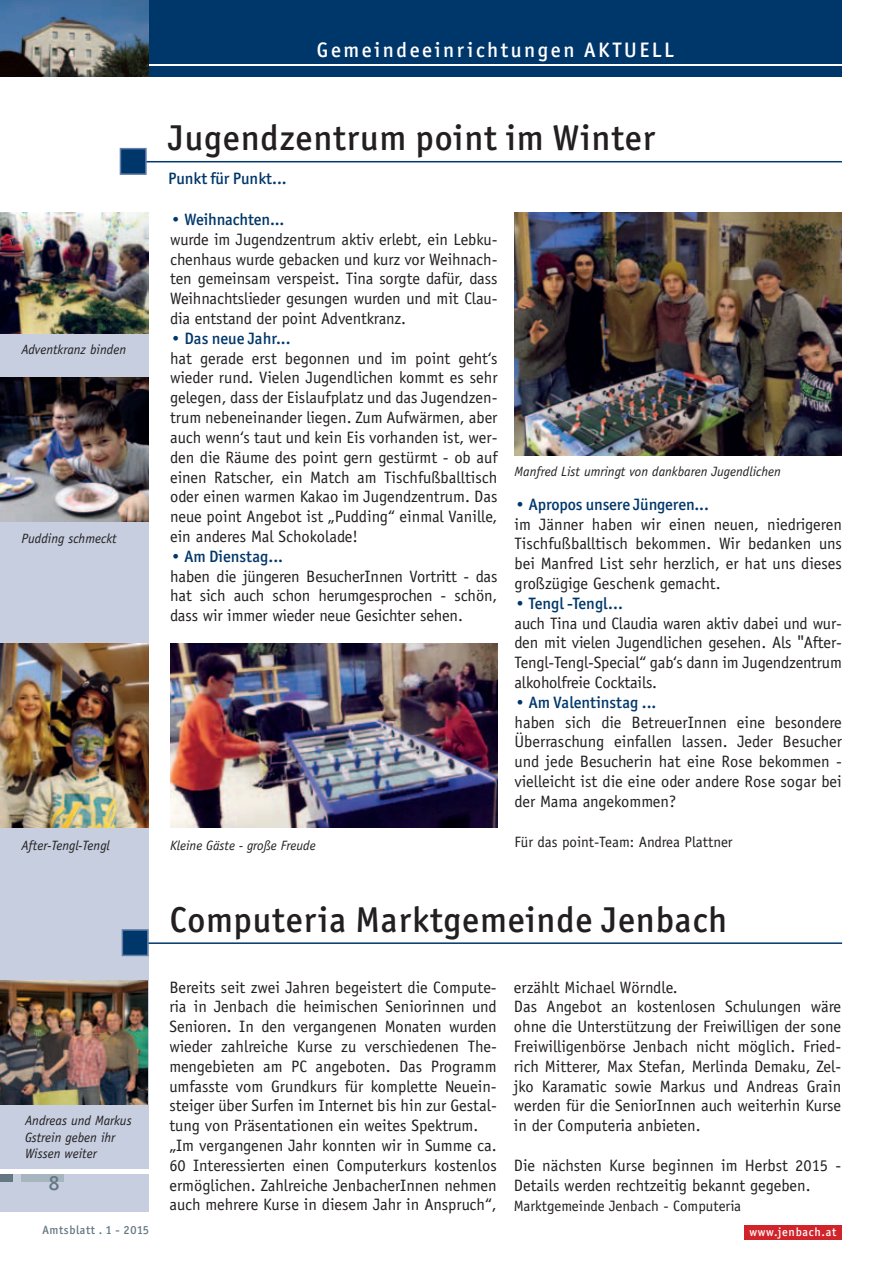
<style>
.page{position:relative;width:893px;height:1263px;background:#fff}
.page>*{position:absolute;margin:0;border:0;box-sizing:border-box;transform-origin:0 0}
.t1{font:500 36px "Officina San ITC";letter-spacing:.025em;color:#231f20}
.t2{font:500 21px "Officina San ITC";letter-spacing:.125em;color:#fff}
.t3{font:500 21px "Officina San ITC";color:#647882}
.t4{font:16.5px/19.8px "Officina Sans";color:#231f20;text-align:justify}
.t5{font:500 16.5px "Officina San ITC";color:#00376b}
.t6{font:15px "Officina Sans";color:#231f20}
.t7{font:italic 13.5px/16.2px "Officina Sans";color:#231f20}
.t8{font:500 12px "Officina San ITC";letter-spacing:.05em;color:#647882}
.t9{font:500 12px "Officina San ITC";letter-spacing:.06em;color:#fff}
.s1{font-family:"Tahoma"}
</style>
<div class="page">
<div style="left:0;top:213px;width:149px;height:999px;background:#c6cee0"></div>
<div style="left:744px;top:1225px;width:98px;height:14px;background:#d1232a"></div>
<div style="left:0;top:1169px;width:13px;height:13px;background:#647882"></div>
<div style="left:21px;top:1169px;width:43px;height:13px;background:#a7b6be"></div>
<div style="left:0;top:1169px;width:149px;height:5px;background:#fff"></div>
<div style="left:149px;top:0;width:693px;height:77px;background:#00376b"></div>
<hr style="left:0;top:64px;width:842px;height:2px;background:#fff">
<img style="left:0;top:0;width:149px;height:77px">
<hr style="left:134px;top:161px;width:708px;height:1px;background:#00376b">
<div style="left:120px;top:148px;width:27px;height:27px;background:#00376b;border:2px solid #657fa9"></div>
<img style="left:170px;top:644px;width:327px;height:184px">
<img style="left:0;top:213px;width:149px;height:121px">
<img style="left:0;top:644px;width:149px;height:184px">
<img style="left:0;top:378px;width:149px;height:144px">
<img style="left:514px;top:213px;width:328px;height:242px">
<img style="left:0;top:980px;width:148px;height:124px">
<hr style="left:133px;top:942px;width:709px;height:2px;background:#00376b">
<div style="left:122px;top:929px;width:27px;height:27px;background:#00376b;border:2px solid #657fa9"></div>
<p class="t2" style="left:317px;top:38px;width:358px">Gemeindeeinrichtungen AKTUELL</p>
<h1 class="t1" style="left:168px;top:116px;width:488px">Jugendzentrum point im Winter</h1>
<p class="t7" style="left:21px;top:341px;width:106px">Adventkranz binden</p>
<p class="t7" style="left:21px;top:530px;width:97px">Pudding schmeckt</p>
<p class="t5" style="left:168px;top:168px;width:120px">Punkt für Punkt...</p>
<p class="t5" style="left:170px;top:210px;width:116px">• Weihnachten...</p>
<p class="t4" style="left:170px;top:229px;width:329px">wurde im Jugendzentrum aktiv erlebt, ein Lebku&shy;chenhaus wurde gebacken und kurz vor Weihnach&shy;ten gemeinsam verspeist. Tina sorgte dafür, dass Weihnachtslieder gesungen wurden und mit Clau&shy;dia entstand der point Adventkranz.</p>
<p class="t5" style="left:170px;top:329px;width:122px">• Das neue Jahr...</p>
<p class="t4" style="left:170px;top:348px;width:329px">hat gerade erst begonnen und im point geht‘s wieder rund. Vielen Jugendlichen kommt es sehr gelegen, dass der Eislaufplatz und das Jugendzen&shy;trum nebeneinander liegen. Zum Aufwärmen, aber auch wenn‘s taut und kein Eis vorhanden ist, wer&shy;den die Räume des point gern gestürmt - ob auf einen Ratscher, ein Match am Tischfußballtisch oder einen warmen Kakao im Jugendzentrum. Das neue point Angebot ist „Pudding“ einmal Vanille, ein anderes Mal Schokolade!</p>
<p class="t5" style="left:170px;top:546px;width:114px">• Am Dienstag...</p>
<p class="t4" style="left:170px;top:566px;width:329px">haben die jüngeren BesucherInnen Vortritt - das hat sich auch schon herumgesprochen - schön, dass wir immer wieder neue Gesichter sehen.</p>
<p class="t7" style="left:21px;top:837px;width:90px">After-Tengl-Tengl</p>
<p class="t7" style="left:170px;top:837px;width:147px">Kleine Gäste - große Freude</p>
<p class="t7" style="left:514px;top:463px;width:268px">Manfred List umringt von dankbaren Jugendlichen</p>
<p class="t5" style="left:514px;top:494px;width:196px">• Apropos unsere Jüngeren...</p>
<p class="t4" style="left:514px;top:514px;width:329px">im Jänner haben wir einen neuen, niedrigeren Tischfußballtisch bekommen. Wir bedanken uns bei Manfred List sehr herzlich, er hat uns dieses großzügige Geschenk gemacht.</p>
<p class="t5" style="left:514px;top:593px;width:110px">• Tengl -Tengl...</p>
<p class="t4" style="left:514px;top:613px;width:329px">auch Tina und Claudia waren aktiv dabei und wur&shy;den mit vielen Jugendlichen gesehen. Als <span class="s1">"</span>After-Tengl-Tengl-Special“ gab‘s dann im Jugendzentrum alkoholfreie Cocktails.</p>
<p class="t5" style="left:514px;top:692px;width:143px">• Am Valentinstag ...</p>
<p class="t4" style="left:514px;top:712px;width:329px">haben sich die BetreuerInnen eine besondere Überraschung einfallen lassen. Jeder Besucher und jede Besucherin hat eine Rose bekommen - vielleicht ist die eine oder andere Rose sogar bei der Mama angekommen?</p>
<p class="t6" style="left:514px;top:833px;width:220px">Für das point-Team: Andrea Plattner</p>
<p class="t7" style="left:25px;top:1113px;width:108px">Andreas und Markus<br>Gstrein geben ihr<br>Wissen weiter</p>
<p class="t3" style="left:49px;top:1170px;width:12px">8</p>
<p class="t8" style="left:42px;top:1222px;width:108px">Amtsblatt . 1 - 2015</p>
<h1 class="t1" style="left:170px;top:898px;width:559px">Computeria Marktgemeinde Jenbach</h1>
<p class="t4" style="left:169px;top:977px;width:329px;text-align:left">Bereits seit zwei Jahren begeistert die Compute&shy;ria in Jenbach die heimischen Seniorinnen und Senioren. In den vergangenen Monaten wurden wieder zahlreiche Kurse zu verschiedenen The&shy;mengebieten am PC angeboten. Das Programm umfasste vom Grundkurs für komplette Neuein&shy;steiger über Surfen im Internet bis hin zur Gestal&shy;tung von Präsentationen ein weites Spektrum. „Im vergangenen Jahr konnten wir in Summe ca.<br>60 Interessierten einen Computerkurs kostenlos ermöglichen. Zahlreiche JenbacherInnen nehmen auch mehrere Kurse in diesem Jahr in Anspruch“,</p>
<p class="t4" style="left:514px;top:977px;width:329px;text-align:left">erzählt Michael Wörndle.<br>Das Angebot an kostenlosen Schulungen wäre ohne die Unterstützung der Freiwilligen der sone Freiwilligenbörse Jenbach nicht möglich. Fried&shy;rich Mitterer, Max Stefan, Merlinda Demaku, Zel&shy;jko Karamatic sowie Markus und Andreas Grain werden für die SeniorInnen auch weiterhin Kurse in der Computeria anbieten.</p>
<p class="t4" style="left:514px;top:1155px;width:329px">Die nächsten Kurse beginnen im Herbst 2015 -<br>Details werden rechtzeitig bekannt gegeben.</p>
<p class="t6" style="left:514px;top:1197px;width:229px">Marktgemeinde Jenbach - Computeria</p>
<p class="t9" style="left:749px;top:1225px;width:88px">www.jenbach.at</p>
</div>
